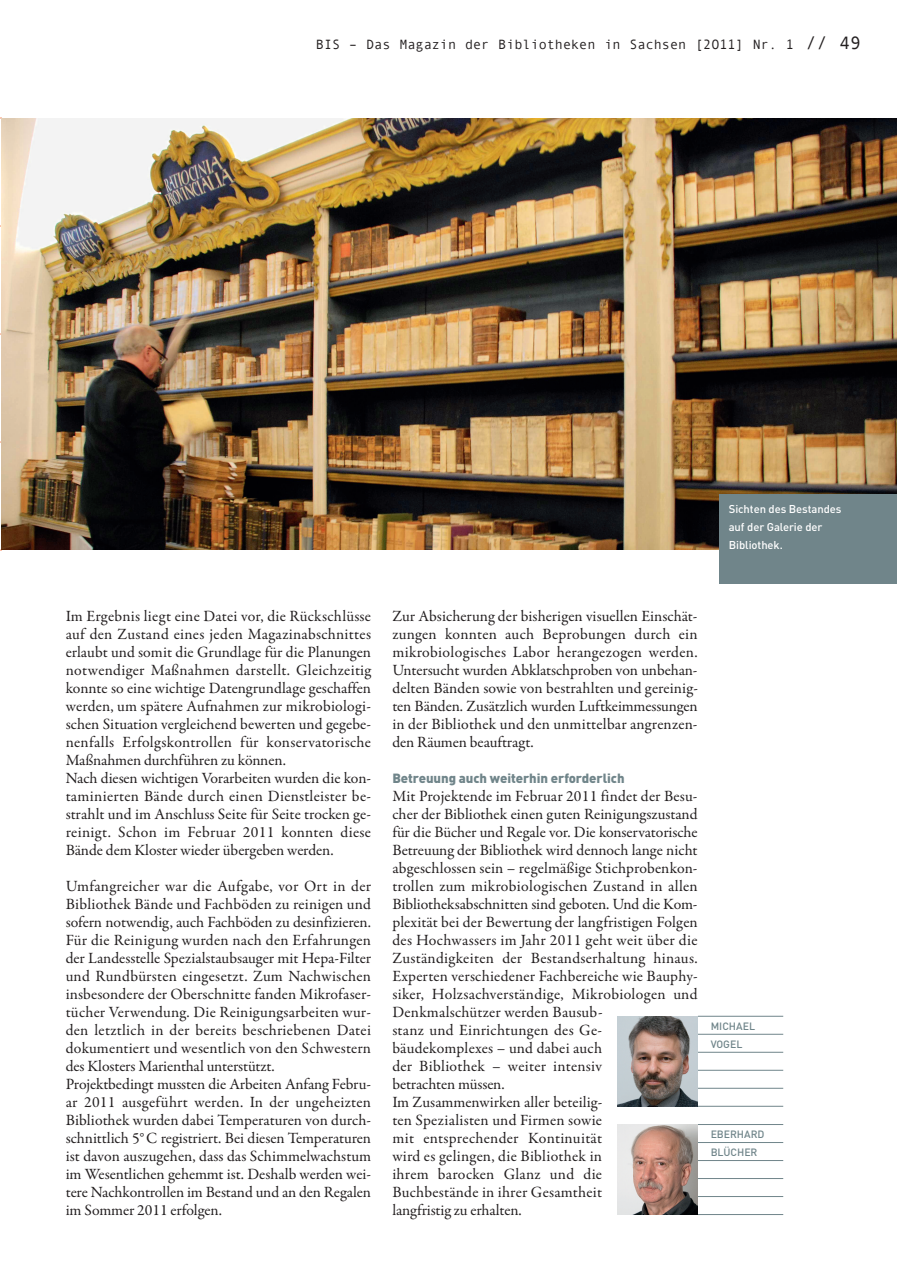
<style>
.page{position:relative;width:897px;height:1267px;background:#fff}
.page>*{position:absolute;margin:0;border:0;box-sizing:border-box;transform-origin:0 0}
.t1{font:15.75px/18px "Garamond Premr Pro";letter-spacing:.005em;color:#231f20}
.t2{font:13.5px "Andale Mono";color:#231f20}
.t3{font:900 13.2px "DIN";letter-spacing:-.005em;color:#70858a}
.t4{font:500 11.25px/18px "DIN";letter-spacing:-.005em;color:#fff}
.t5{font:500 10.5px/18px "DIN";letter-spacing:-.005em;color:#70858a}
.s1{font-size:18px}
</style>
<div class="page">
<img style="left:2px;top:118px;width:895px;height:432px">
<hr style="left:698px;top:1124px;width:85px;height:1px;background:#70858a">
<hr style="left:698px;top:1142px;width:85px;height:1px;background:#70858a">
<hr style="left:698px;top:1160px;width:85px;height:1px;background:#70858a">
<hr style="left:698px;top:1178px;width:85px;height:1px;background:#70858a">
<hr style="left:698px;top:1196px;width:85px;height:1px;background:#70858a">
<hr style="left:698px;top:1214px;width:85px;height:1px;background:#70858a">
<img style="left:617px;top:1124px;width:81px;height:91px">
<hr style="left:698px;top:1016px;width:85px;height:1px;background:#70858a">
<hr style="left:698px;top:1034px;width:85px;height:1px;background:#70858a">
<hr style="left:698px;top:1052px;width:85px;height:1px;background:#70858a">
<hr style="left:698px;top:1070px;width:85px;height:1px;background:#70858a">
<hr style="left:698px;top:1088px;width:85px;height:1px;background:#70858a">
<hr style="left:698px;top:1106px;width:85px;height:1px;background:#70858a">
<img style="left:617px;top:1016px;width:81px;height:91px">
<div style="left:719px;top:495px;width:178px;height:89px;background:#70858a"></div>
<p class="t2" style="left:316px;top:36px;width:546px">BIS – Das Magazin der Bibliotheken in Sachsen [2O11] Nr. 1 <span class="s1">// 49</span></p>
<p class="t4" style="left:729px;top:501px;width:114px">Sichten des Bestandes auf der Galerie der<br>Bibliothek.</p>
<p class="t1" style="left:66px;top:608px;width:307px">Im Ergebnis liegt eine Datei vor, die Rückschlüsse auf den Zustand eines jeden Magazinabschnittes erlaubt und somit die Grundlage für die Planungen notwendiger Maßnahmen darstellt. Gleichzeitig konnte so eine wichtige Datengrundlage geschaffen werden, um spätere Aufnahmen zur mikrobiologi&shy;schen Situation vergleichend bewerten und gegebe&shy;nenfalls Erfolgskontrollen für konservatorische Maßnahmen durchführen zu können.<br>Nach diesen wichtigen Vorarbeiten wurden die kon&shy;taminierten Bände durch einen Dienstleister be&shy;strahlt und im Anschluss Seite für Seite trocken ge&shy;reinigt. Schon im Februar 2011 konnten diese Bände dem Kloster wieder übergeben werden.</p>
<p class="t1" style="left:66px;top:878px;width:307px">Umfangreicher war die Aufgabe, vor Ort in der Bibliothek Bände und Fachböden zu reinigen und sofern notwendig, auch Fachböden zu desinfizieren.<br>Für die Reinigung wurden nach den Erfahrungen der Landesstelle Spezialstaubsauger mit Hepa-Filter und Rundbürsten eingesetzt. Zum Nachwischen insbesondere der Oberschnitte fanden Mikrofaser&shy;tücher Verwendung. Die Reinigungsarbeiten wur&shy;den letztlich in der bereits beschriebenen Datei dokumentiert und wesentlich von den Schwestern des Klosters Marienthal unterstützt.<br>Projektbedingt mussten die Arbeiten Anfang Febru&shy;ar 2011 ausgeführt werden. In der ungeheizten Bibliothek wurden dabei Temperaturen von durch&shy;schnittlich 5°C registriert. Bei diesen Temperaturen ist davon auszugehen, dass das Schimmelwachstum im Wesentlichen gehemmt ist. Deshalb werden wei&shy;tere Nachkontrollen im Bestand und an den Regalen im Sommer 2011 erfolgen.</p>
<p class="t1" style="left:392px;top:608px;width:307px;text-align:justify">Zur Absicherung der bisherigen visuellen Einschät&shy;zungen konnten auch Beprobungen durch ein mikrobiologisches Labor herangezogen werden.<br>Untersucht wurden Abklatschproben von unbehan&shy;delten Bänden sowie von bestrahlten und gereinig&shy;ten Bänden. Zusätzlich wurden Luftkeimmessungen in der Bibliothek und den unmittelbar angrenzen&shy;den Räumen beauftragt.</p>
<p class="t3" style="left:392px;top:773px;width:234px">Betreuung auch weiterhin erforderlich</p>
<p class="t1" style="left:392px;top:788px;width:307px">Mit Projektende im Februar 2011 findet der Besu&shy;cher der Bibliothek einen guten Reinigungszustand für die Bücher und Regale vor. Die konservatorische Betreuung der Bibliothek wird dennoch lange nicht abgeschlossen sein – regelmäßige Stichprobenkon&shy;trollen zum mikrobiologischen Zustand in allen Bibliotheksabschnitten sind geboten. Und die Kom&shy;plexität bei der Bewertung der langfristigen Folgen des Hochwassers im Jahr 2011 geht weit über die Zuständigkeiten der Bestandserhaltung hinaus.<br>Experten verschiedener Fachbereiche wie Bauphy&shy;siker, Holzsachverständige, Mikrobiologen und Denkmalschützer werden Bausub-<br>stanz und Einrichtungen des Ge&shy;bäudekomplexes – und dabei auch<br>der Bibliothek – weiter intensiv<br>betrachten müssen.<br>Im Zusammenwirken aller beteilig-<br>ten Spezialisten und Firmen sowie<br>mit entsprechender Kontinuität<br>wird es gelingen, die Bibliothek in<br>ihrem barocken Glanz und die<br>Buchbestände in ihrer Gesamtheit<br>langfristig zu erhalten.</p>
<p class="t5" style="left:711px;top:1018px;width:46px">MICHAEL<br>VOGEL</p>
<p class="t5" style="left:711px;top:1126px;width:55px">EBERHARD<br>BLÜCHER</p>
</div>
